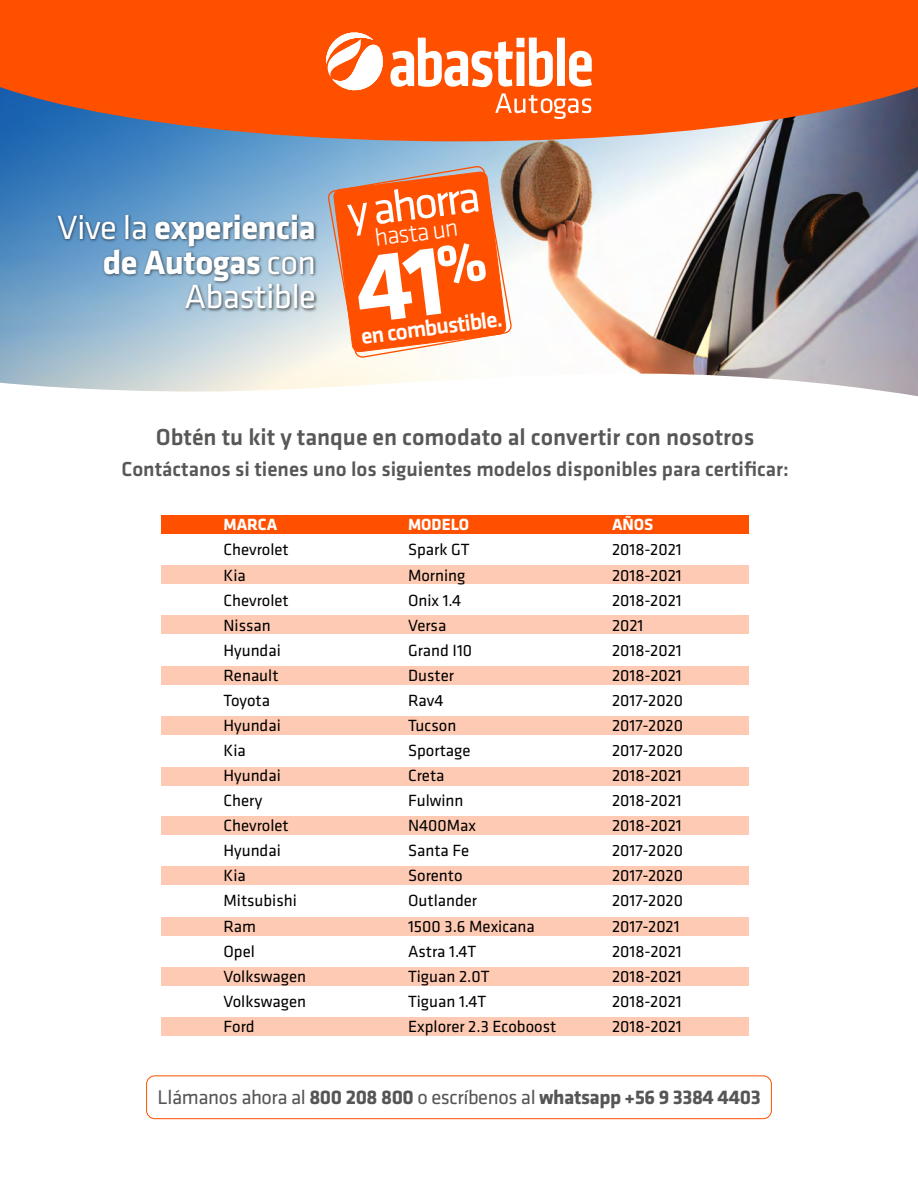
<style>
.page{position:relative;width:918px;height:1188px;background:#fff}
.page>*{position:absolute;margin:0;border:0;box-sizing:border-box;transform-origin:0 0}
.t1{font:46.35px "Klavika";color:#fff}
.t2{font:700 34.95px/34.5px "Klavika";letter-spacing:-.02em;color:#fff;text-align:right}
.t3{font:300 25.65px "Klavika";color:#fff}
.t4{font:500 24px "Klavika";color:#575756}
.t5{font:500 23.25px "Klavika";color:#fff}
.t6{font:500 21px "Klavika";color:#575756}
.t7{font:700 20.55px "Klavika";letter-spacing:-.02em;color:#565655}
.t8{font:16.8px "Klavika";color:#000}
.t9{font:700 16.8px "Klavika";color:#fff}
.s1{font-weight:400}
</style>
<div class="page">
<img style="left:813px;top:141px;width:105px;height:255px">
<img style="left:0;top:141px;width:813px;height:251px">
<svg style="left:0;top:0;width:918px;height:141px;background:#e75617"></svg>
<svg style="left:319px;top:30px;width:273px;height:89px"></svg>
<img style="left:54px;top:207px;width:267px;height:115px">
<div style="left:146px;top:1075px;width:626px;height:44px;border:1px solid #ff5000;border-radius:8px"></div>
<div style="left:162px;top:516px;width:587px;height:18px;background:#ff5000"></div>
<div style="left:162px;top:566px;width:587px;height:18px;background:#ffcab3"></div>
<div style="left:162px;top:615px;width:587px;height:18px;background:#ffcab3"></div>
<div style="left:162px;top:667px;width:587px;height:18px;background:#ffcab3"></div>
<div style="left:162px;top:716px;width:587px;height:19px;background:#ffcab3"></div>
<div style="left:162px;top:767px;width:587px;height:18px;background:#ffcab3"></div>
<div style="left:162px;top:816px;width:587px;height:19px;background:#ffcab3"></div>
<div style="left:162px;top:867px;width:587px;height:18px;background:#ffcab3"></div>
<div style="left:162px;top:917px;width:587px;height:18px;background:#ffcab3"></div>
<div style="left:162px;top:967px;width:587px;height:19px;background:#ffcab3"></div>
<div style="left:162px;top:1017px;width:587px;height:19px;background:#ffcab3"></div>
<svg style="left:326px;top:165px;width:187px;height:194px;background:#f1773f"></svg>
<h2 class="t2" style="left:57px;top:211px;width:260px"><span class="s1">Vive la</span> experiencia de Autogas <span class="s1">con<br>Abastible</span></h2>
<h1 class="t1" style="left:344px;top:187px;width:135px;rotate:-7deg">y ahorra</h1>
<h3 class="t3" style="left:373px;top:224px;width:86px;rotate:-7deg">hasta un</h3>
<h3 class="t5" style="left:360px;top:323px;width:144px;rotate:-7deg">en combustible.</h3>
<h3 class="t4" style="left:156px;top:424px;width:600px">Obtén tu kit y tanque en comodato al convertir con nosotros</h3>
<p class="t6" style="left:122px;top:458px;width:669px">Contáctanos si tienes uno los siguientes modelos disponibles para certificar:</p>
<p class="t9" style="left:223px;top:516px;width:55px">MARCA</p>
<p class="t9" style="left:408px;top:516px;width:63px">MODELO</p>
<p class="t9" style="left:612px;top:516px;width:43px">AÑOS</p>
<p class="t8" style="left:223px;top:541px;width:67px">Chevrolet</p>
<p class="t8" style="left:408px;top:541px;width:63px">Spark GT</p>
<p class="t8" style="left:612px;top:541px;width:71px">2018-2021</p>
<p class="t8" style="left:223px;top:566px;width:24px">Kia</p>
<p class="t8" style="left:408px;top:566px;width:59px">Morning</p>
<p class="t8" style="left:612px;top:566px;width:71px">2018-2021</p>
<p class="t8" style="left:223px;top:591px;width:67px">Chevrolet</p>
<p class="t8" style="left:408px;top:591px;width:55px">Onix 1.4</p>
<p class="t8" style="left:612px;top:591px;width:71px">2018-2021</p>
<p class="t8" style="left:223px;top:616px;width:49px">Nissan</p>
<p class="t8" style="left:408px;top:616px;width:40px">Versa</p>
<p class="t8" style="left:612px;top:616px;width:33px">2021</p>
<p class="t8" style="left:223px;top:641px;width:59px">Hyundai</p>
<p class="t8" style="left:408px;top:641px;width:66px">Grand I10</p>
<p class="t8" style="left:612px;top:641px;width:71px">2018-2021</p>
<p class="t8" style="left:223px;top:666px;width:57px">Renault</p>
<p class="t8" style="left:408px;top:666px;width:47px">Duster</p>
<p class="t8" style="left:612px;top:666px;width:71px">2018-2021</p>
<p class="t8" style="left:223px;top:691px;width:48px">Toyota</p>
<p class="t8" style="left:408px;top:691px;width:37px">Rav4</p>
<p class="t8" style="left:612px;top:691px;width:72px">2017-2020</p>
<p class="t8" style="left:223px;top:716px;width:59px">Hyundai</p>
<p class="t8" style="left:408px;top:716px;width:50px">Tucson</p>
<p class="t8" style="left:612px;top:716px;width:72px">2017-2020</p>
<p class="t8" style="left:223px;top:741px;width:24px">Kia</p>
<p class="t8" style="left:408px;top:741px;width:64px">Sportage</p>
<p class="t8" style="left:612px;top:741px;width:72px">2017-2020</p>
<p class="t8" style="left:223px;top:766px;width:59px">Hyundai</p>
<p class="t8" style="left:408px;top:766px;width:38px">Creta</p>
<p class="t8" style="left:612px;top:766px;width:71px">2018-2021</p>
<p class="t8" style="left:223px;top:791px;width:40px">Chery</p>
<p class="t8" style="left:408px;top:791px;width:57px">Fulwinn</p>
<p class="t8" style="left:612px;top:791px;width:71px">2018-2021</p>
<p class="t8" style="left:223px;top:817px;width:67px">Chevrolet</p>
<p class="t8" style="left:408px;top:817px;width:70px">N400Max</p>
<p class="t8" style="left:612px;top:817px;width:71px">2018-2021</p>
<p class="t8" style="left:223px;top:842px;width:59px">Hyundai</p>
<p class="t8" style="left:408px;top:842px;width:63px">Santa Fe</p>
<p class="t8" style="left:612px;top:842px;width:72px">2017-2020</p>
<p class="t8" style="left:223px;top:867px;width:24px">Kia</p>
<p class="t8" style="left:408px;top:867px;width:56px">Sorento</p>
<p class="t8" style="left:612px;top:867px;width:72px">2017-2020</p>
<p class="t8" style="left:223px;top:892px;width:75px">Mitsubishi</p>
<p class="t8" style="left:408px;top:892px;width:71px">Outlander</p>
<p class="t8" style="left:612px;top:892px;width:72px">2017-2020</p>
<p class="t8" style="left:223px;top:917px;width:34px">Ram</p>
<p class="t8" style="left:408px;top:917px;width:128px">1500 3.6 Mexicana</p>
<p class="t8" style="left:612px;top:917px;width:69px">2017-2021</p>
<p class="t8" style="left:223px;top:942px;width:33px">Opel</p>
<p class="t8" style="left:408px;top:942px;width:70px">Astra 1.4T</p>
<p class="t8" style="left:612px;top:942px;width:71px">2018-2021</p>
<p class="t8" style="left:223px;top:967px;width:84px">Volkswagen</p>
<p class="t8" style="left:408px;top:967px;width:83px">Tiguan 2.0T</p>
<p class="t8" style="left:612px;top:967px;width:71px">2018-2021</p>
<p class="t8" style="left:223px;top:992px;width:84px">Volkswagen</p>
<p class="t8" style="left:408px;top:992px;width:80px">Tiguan 1.4T</p>
<p class="t8" style="left:612px;top:992px;width:71px">2018-2021</p>
<p class="t8" style="left:223px;top:1017px;width:33px">Ford</p>
<p class="t8" style="left:408px;top:1017px;width:150px">Explorer 2.3 Ecoboost</p>
<p class="t8" style="left:612px;top:1017px;width:71px">2018-2021</p>
<p class="t7" style="left:158px;top:1086px;width:605px"><span class="s1">Llámanos ahora al</span> 800 208 800 <span class="s1">o escríbenos al</span> whatsapp +56 9 3384 4403</p>
</div>
